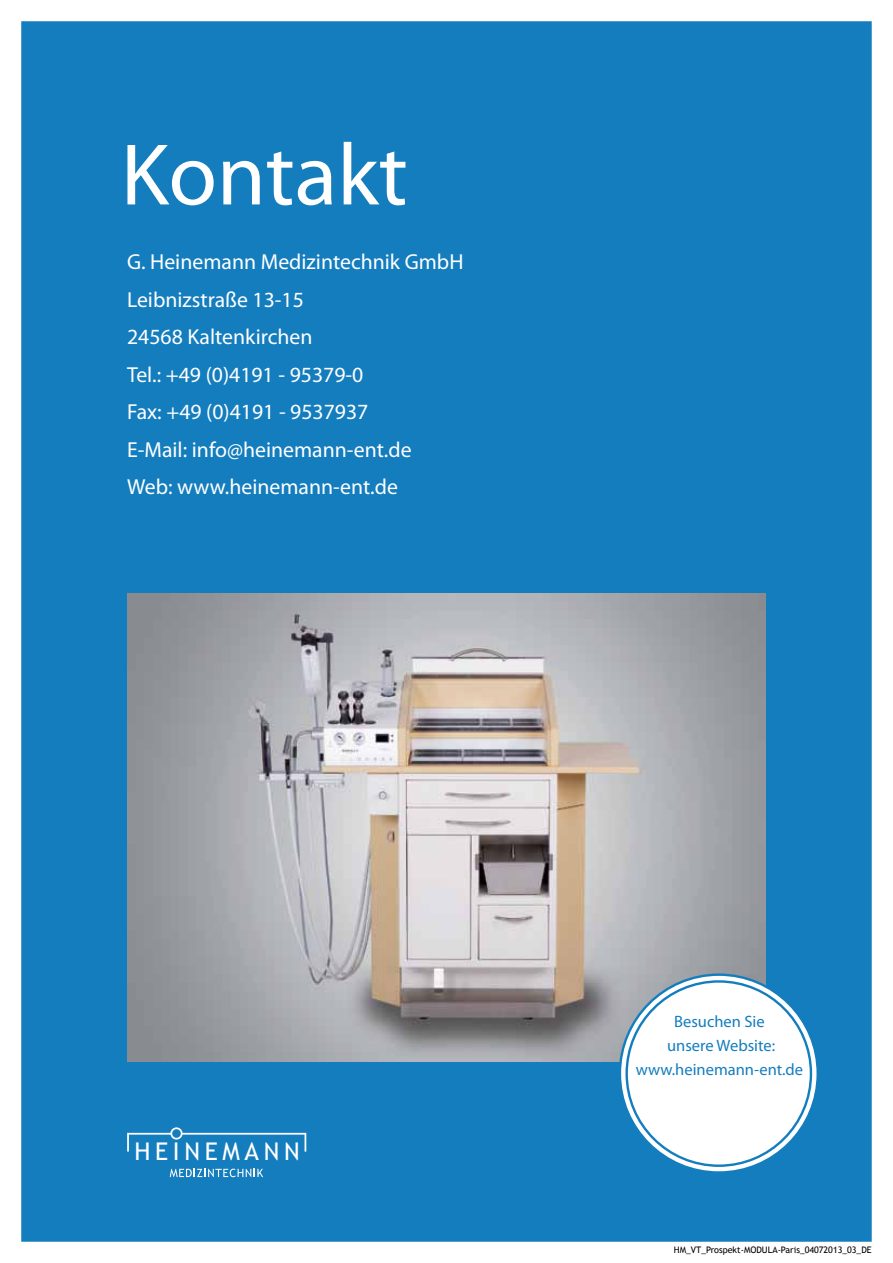
<style>
.page{position:relative;width:893px;height:1263px;background:#fff}
.page>*{position:absolute;margin:0;border:0;box-sizing:border-box;transform-origin:0 0}
.t1{font:88.2px "Myriad Pro";color:#fff}
.t2{font:24.45px "Trebuchet MS";letter-spacing:.19em;color:#fff}
.t3{font:21.75px/37.5px "Myriad Pro";color:#fff}
.t4{font:16.5px/24px "Myriad Pro";color:#147dbe;text-align:center}
.t5{font:9px "Trebuchet MS";color:#000}
</style>
<div class="page">
<div style="left:21px;top:21px;width:851px;height:1221px;background:#147dbe;border:2px solid #147dbe"></div>
<img style="left:127px;top:594px;width:638px;height:467px">
<svg style="left:170px;top:1169px;width:93px;height:8px"></svg>
<svg style="left:127px;top:1127px;width:179px;height:24px"></svg>
<svg style="left:620px;top:975px;width:198px;height:197px;fill:#fcfdfe"></svg>
<div style="left:627px;top:981px;width:184px;height:185px;background:#fff;border-radius:50%"></div>
<h1 class="t1" style="left:121px;top:120px;width:288px">Kontakt</h1>
<p class="t3" style="left:127px;top:243px;width:338px">G. Heinemann Medizintechnik GmbH<br>Leibnizstraße 13-15<br>24568 Kaltenkirchen<br>Tel.: +49 (0)4191 - 95379-0<br>Fax: +49 (0)4191 - 9537937<br>E-Mail: info@heinemann-ent.de<br>Web: www.heinemann-ent.de</p>
<p class="t2" style="left:134px;top:1137px;width:167px">HEINEMANN</p>
<p class="t4" style="left:636px;top:1009px;width:169px">Besuchen Sie<br>unsere Website: www.heinemann-ent.de</p>
<p class="t5" style="left:674px;top:1244px;width:199px">HM_VT_Prospekt-MODULA-Paris_04072013_03_DE</p>
</div>
